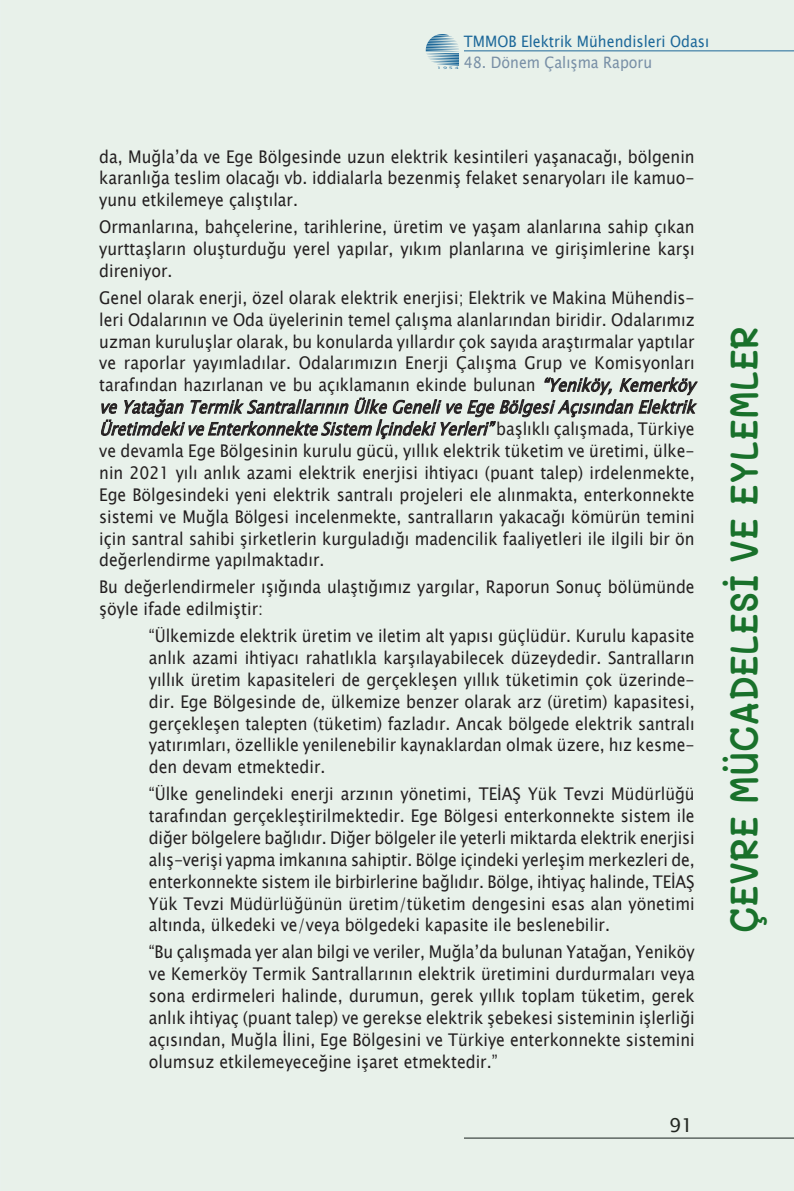
<style>
.page{position:relative;width:794px;height:1191px;background:#e8f1ea}
.page>*{position:absolute;margin:0;border:0;box-sizing:border-box;transform-origin:0 0}
.t1{font:600 39.02px "Mali";color:#19712b;scale:.9 1}
.t2{font:19.25px "Lucida Sans Unicode";color:#231f20}
.t3{font:17.5px/21.9px "Lucida Sans Unicode";color:#231f20;text-align:justify;scale:.9 1}
.t4{font:15.75px "Lucida Sans Unicode";color:#1e68a6;scale:.9 1}
.t5{font:15.75px "Lucida Sans Unicode";color:#8393b4;scale:.9 1}
.t6{font:3.32px "Lucida Sans Unicode";color:#1e68a6;scale:2 1}
.s1{font-style:italic}
</style>
<div class="page">
<p class="t4" style="left:464px;top:29px;width:274px">TMMOB Elektrik Mühendisleri Odası</p>
<p class="t6" style="left:437px;top:66px;width:12px">1954</p>
<p class="t5" style="left:464px;top:50px;width:211px">48. Dönem Çalışma Raporu</p>
<p class="t3" style="left:99px;top:145px;width:663px">da, Muğla’da ve Ege Bölgesinde uzun elektrik kesintileri yaşanacağı, bölgenin karanlığa teslim olacağı vb. iddialarla bezenmiş felaket senaryoları ile kamuo&shy;yunu etkilemeye çalıştılar.</p>
<p class="t3" style="left:99px;top:216px;width:663px">Ormanlarına, bahçelerine, tarihlerine, üretim ve yaşam alanlarına sahip çıkan yurttaşların oluşturduğu yerel yapılar, yıkım planlarına ve girişimlerine karşı direniyor.</p>
<p class="t3" style="left:99px;top:287px;width:671px;text-align:left">Genel olarak enerji, özel olarak elektrik enerjisi; Elektrik ve Makina Mühendis&shy;leri Odalarının ve Oda üyelerinin temel çalışma alanlarından biridir. Odalarımız uzman kuruluşlar olarak, bu konularda yıllardır çok sayıda araştırmalar yaptılar ve raporlar yayımladılar. Odalarımızın Enerji Çalışma Grup ve Komisyonları tarafından hazırlanan ve bu açıklamanın ekinde bulunan <span class="s1">“Yeniköy,Kemerköy veYatağanTermikSantrallarınınÜlkeGeneliveEgeBölgesiAçısındanElektrik ÜretimdekiveEnterkonnekteSistem İçindekiYerleri”</span>b a ş l ı k l ı ç a l ı ş m a d a , T ü r k i y e ve devamla Ege Bölgesinin kurulu gücü, yıllık elektrik tüketim ve üretimi, ülke&shy;nin 2021 yılı anlık azami elektrik enerjisi ihtiyacı (puant talep) irdelenmekte, Ege Bölgesindeki yeni elektrik santralı projeleri ele alınmakta, enterkonnekte sistemi ve Muğla Bölgesi incelenmekte, santralların yakacağı kömürün temini için santral sahibi şirketlerin kurguladığı madencilik faaliyetleri ile ilgili bir ön değerlendirme yapılmaktadır.</p>
<p class="t3" style="left:99px;top:576px;width:663px">Bu değerlendirmeler ışığında ulaştığımız yargılar, Raporun Sonuç bölümünde şöyle ifade edilmiştir:</p>
<p class="t3" style="left:149px;top:625px;width:608px">“Ülkemizde elektrik üretim ve iletim alt yapısı güçlüdür. Kurulu kapasite anlık azami ihtiyacı rahatlıkla karşılayabilecek düzeydedir. Santralların yıllık üretim kapasiteleri de gerçekleşen yıllık tüketimin çok üzerinde&shy;dir. Ege Bölgesinde de, ülkemize benzer olarak arz (üretim) kapasitesi, gerçekleşen talepten (tüketim) fazladır. Ancak bölgede elektrik santralı yatırımları, özellikle yenilenebilir kaynaklardan olmak üzere, hız kesme&shy;den devam etmektedir.</p>
<p class="t3" style="left:149px;top:783px;width:608px">“Ülke genelindeki enerji arzının yönetimi, TEİAŞ Yük Tevzi Müdürlüğü tarafından gerçekleştirilmektedir. Ege Bölgesi enterkonnekte sistem ile diğer bölgelere bağlıdır. Diğer bölgeler ile yeterli miktarda elektrik enerjisi alış-verişi yapma imkanına sahiptir. Bölge içindeki yerleşim merkezleri de, enterkonnekte sistem ile birbirlerine bağlıdır. Bölge, ihtiyaç halinde, TEİAŞ Yük Tevzi Müdürlüğünün üretim/tüketim dengesini esas alan yönetimi altında, ülkedeki ve/veya bölgedeki kapasite ile beslenebilir.</p>
<p class="t3" style="left:149px;top:941px;width:608px">“Bu çalışmada yer alan bilgi ve veriler, Muğla’da bulunan Yatağan, Yeniköy ve Kemerköy Termik Santrallarının elektrik üretimini durdurmaları veya sona erdirmeleri halinde, durumun, gerek yıllık toplam tüketim, gerek anlık ihtiyaç (puant talep) ve gerekse elektrik şebekesi sisteminin işlerliği açısından, Muğla İlini, Ege Bölgesini ve Türkiye enterkonnekte sistemini olumsuz etkilemeyeceğine işaret etmektedir.”</p>
<p class="t2" style="left:669px;top:1109px;width:26px">91</p>
<h1 class="t1" style="left:722px;top:932px;width:676px;rotate:-90deg">ÇEVRE MÜCADELESİ VE EYLEMLER</h1>
</div>
